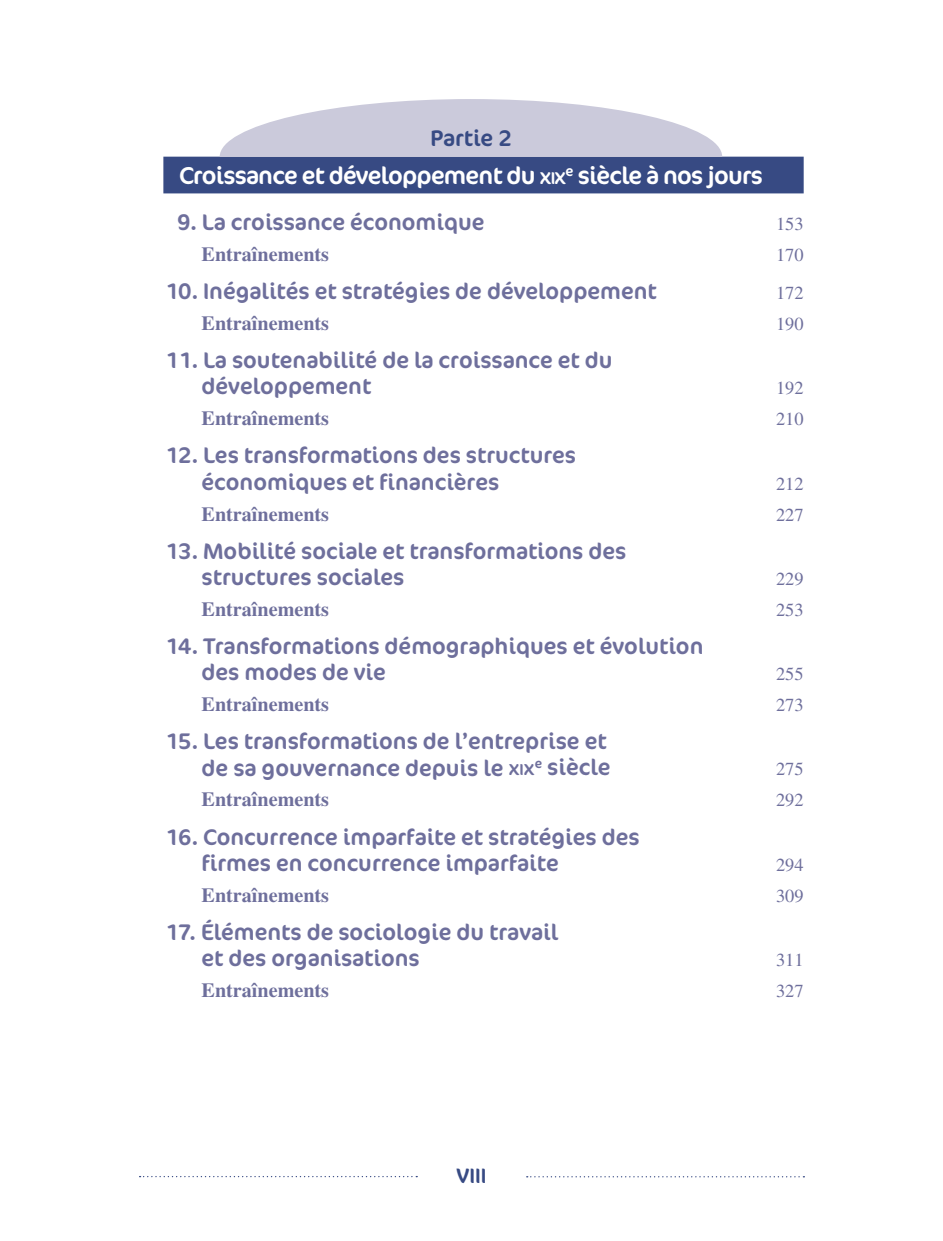
<style>
.page{position:relative;width:943px;height:1241px;background:#fff}
.page>*{position:absolute;margin:0;border:0;box-sizing:border-box;transform-origin:0 0}
.t1{font:24.5px "Cocon OT";letter-spacing:-.03em;color:#fff}
.t2{font:22.75px/26.2px "Cocon OT";color:#6e6f9c}
.t3{font:22.75px "Cocon OT";color:#374a83}
.t4{font:21px "Cocon OT";color:#374a83}
.t5{font:700 20.12px "Times LT Std";color:#6e6f9c}
.t6{font:18.38px "Times LT Std";color:#6e6f9c}
.s1{font-size:17.15px}
.s2{font-size:15.92px}
</style>
<div class="page">
<svg style="left:526px;top:1176px;width:278px;height:1px"></svg>
<div style="left:163px;top:157px;width:640px;height:36px;background:#374a83"></div>
<svg style="left:220px;top:99px;width:502px;height:58px"></svg>
<p class="t3" style="left:430px;top:125px;width:83px">Partie 2</p>
<p class="t1" style="left:179px;top:161px;width:585px">Croissance et développement du <span class="s1">XIX</span><sup>e</sup> siècle à nos jours</p>
<p class="t2" style="left:177px;top:209px;width:309px">9. La croissance économique</p>
<p class="t6" style="left:776px;top:213px;width:29px">153</p>
<p class="t5" style="left:201px;top:242px;width:129px">Entraînements</p>
<p class="t6" style="left:776px;top:244px;width:29px">170</p>
<p class="t2" style="left:165px;top:278px;width:493px">10. Inégalités et stratégies de développement</p>
<p class="t6" style="left:776px;top:282px;width:29px">172</p>
<p class="t5" style="left:201px;top:311px;width:129px">Entraînements</p>
<p class="t6" style="left:776px;top:313px;width:29px">190</p>
<p class="t2" style="left:201px;top:347px;width:412px;text-indent:-37px">11. La soutenabilité de la croissance et du développement</p>
<p class="t6" style="left:776px;top:378px;width:29px">192</p>
<p class="t5" style="left:201px;top:406px;width:129px">Entraînements</p>
<p class="t6" style="left:776px;top:409px;width:29px">210</p>
<p class="t2" style="left:201px;top:443px;width:376px;text-indent:-37px">12. Les transformations des structures économiques et financières</p>
<p class="t6" style="left:776px;top:473px;width:29px">212</p>
<p class="t5" style="left:201px;top:501px;width:129px">Entraînements</p>
<p class="t6" style="left:776px;top:504px;width:29px">227</p>
<p class="t2" style="left:201px;top:538px;width:426px;text-indent:-37px">13. Mobilité sociale et transformations des structures sociales</p>
<p class="t6" style="left:776px;top:568px;width:29px">229</p>
<p class="t5" style="left:201px;top:597px;width:129px">Entraînements</p>
<p class="t6" style="left:776px;top:599px;width:29px">253</p>
<p class="t2" style="left:201px;top:633px;width:503px;text-indent:-37px">14. Transformations démographiques et évolution des modes de vie</p>
<p class="t6" style="left:776px;top:663px;width:29px">255</p>
<p class="t5" style="left:201px;top:692px;width:129px">Entraînements</p>
<p class="t6" style="left:776px;top:694px;width:29px">273</p>
<p class="t2" style="left:165px;top:728px;width:447px;text-align:right">15. Les transformations de l’entreprise et de sa gouvernance depuis le <span class="s2">XIX</span><sup>e</sup> siècle</p>
<p class="t6" style="left:776px;top:758px;width:29px">275</p>
<p class="t5" style="left:201px;top:787px;width:129px">Entraînements</p>
<p class="t6" style="left:776px;top:789px;width:29px">292</p>
<p class="t2" style="left:201px;top:823px;width:439px;text-indent:-37px">16. Concurrence imparfaite et stratégies des firmes en concurrence imparfaite</p>
<p class="t6" style="left:776px;top:854px;width:29px">294</p>
<p class="t5" style="left:201px;top:882px;width:129px">Entraînements</p>
<p class="t6" style="left:776px;top:885px;width:29px">309</p>
<p class="t2" style="left:201px;top:919px;width:358px;text-indent:-37px">17. Éléments de sociologie du travail et des organisations</p>
<p class="t6" style="left:776px;top:949px;width:29px">311</p>
<p class="t5" style="left:201px;top:977px;width:129px">Entraînements</p>
<p class="t6" style="left:776px;top:980px;width:29px">327</p>
<p class="t4" style="left:456px;top:1163px;width:32px">VIII</p>
</div>
